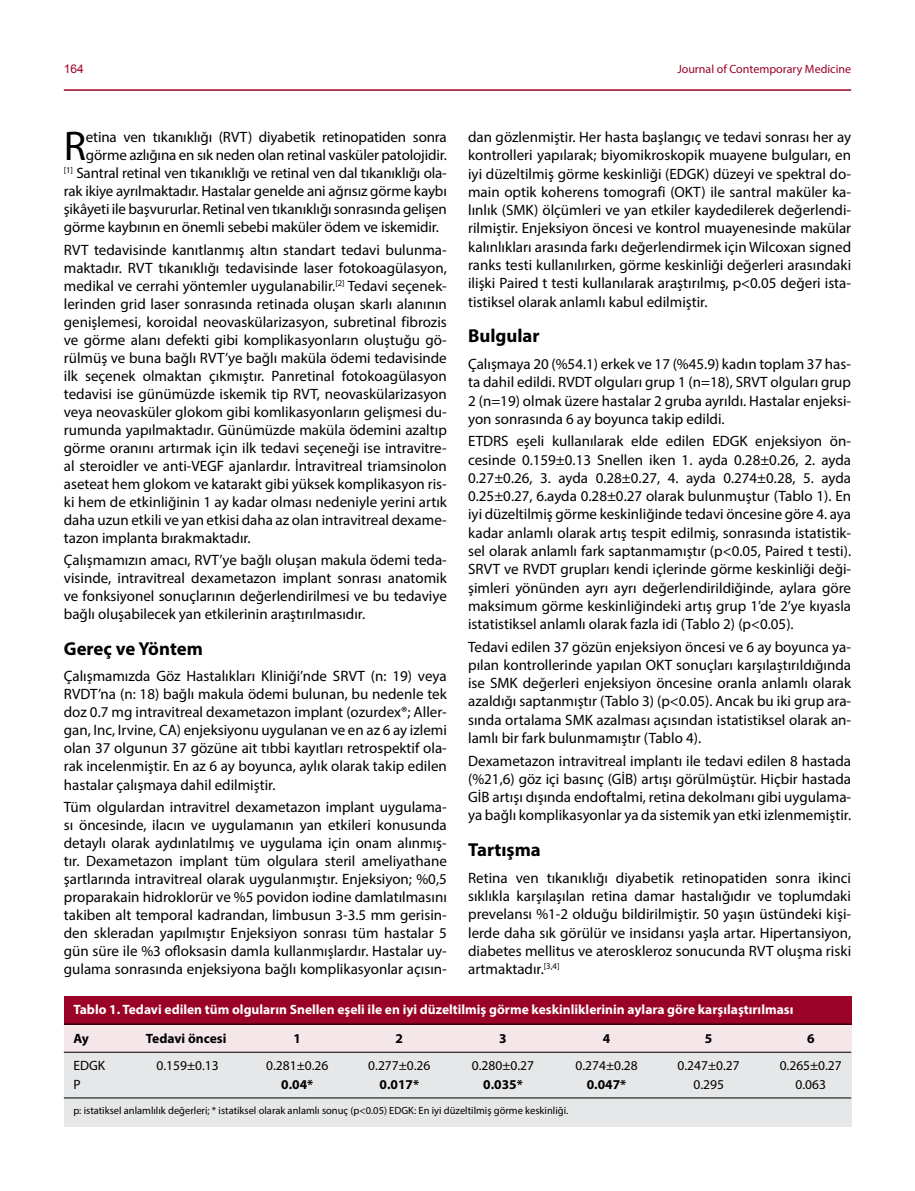
<style>
.page{position:relative;width:915px;height:1191px;background:#fff}
.page>*{position:absolute;margin:0;border:0;box-sizing:border-box;transform-origin:0 0}
.t1{font:41.7px "Myriad Pro";color:#000}
.t2{font:700 18.75px "Myriad Pro";color:#000}
.t3{font:15px/18.3px "Myriad Pro";color:#000;text-align:justify}
.t4{font:700 13.5px "Myriad Pro";color:#fff}
.t5{font:13.5px "Myriad Pro";color:#000}
.t6{font:700 13.5px "Myriad Pro";color:#000}
.t7{font:12px "Myriad Pro";color:#9a0325}
.t8{font:12px "Arial";color:#9a0325}
.t9{font:10.5px "Myriad Pro";color:#000}
</style>
<div class="page">
<hr style="left:64px;top:89px;width:786px;height:2px;background:#9a0325">
<div style="left:64px;top:996px;width:786px;height:28px;background:#9a0325"></div>
<div style="left:64px;top:1052px;width:786px;height:75px;background:#e6e7e8"></div>
<div style="left:64px;top:1024px;width:786px;height:28px;background:#f5e6e9"></div>
<hr style="left:64px;top:1052px;width:786px;height:1px;background:#000">
<hr style="left:64px;top:1097px;width:786px;height:1px;background:#000">
<hr style="left:64px;top:1023px;width:786px;height:1px;background:#000">
<p class="t8" style="left:64px;top:60px;width:22px">164</p>
<p class="t7" style="left:677px;top:61px;width:175px">Journal of Contemporary Medicine</p>
<h1 class="t1" style="left:64px;top:120px;width:24px">R</h1>
<p class="t3" style="left:86px;top:128px;width:362px">etina ven tıkanıklığı (RVT) diyabetik retinopatiden sonra</p>
<p class="t3" style="left:468px;top:128px;width:384px">dan gözlenmiştir. Her hasta başlangıç ve tedavi sonrası her ay kontrolleri yapılarak; biyomikroskopik muayene bulguları, en iyi düzeltilmiş görme keskinliği (EDGK) düzeyi ve spektral do&shy;main optik koherens tomografi (OKT) ile santral maküler ka&shy;lınlık (SMK) ölçümleri ve yan etkiler kaydedilerek değerlendi&shy;rilmiştir. Enjeksiyon öncesi ve kontrol muayenesinde makülar kalınlıkları arasında farkı değerlendirmek için Wilcoxan signed ranks testi kullanılırken, görme keskinliği değerleri arasındaki ilişki Paired t testi kullanılarak araştırılmış, p&lt;0.05 değeri ista&shy;tistiksel olarak anlamlı kabul edilmiştir.</p>
<p class="t2" style="left:468px;top:323px;width:73px">Bulgular</p>
<p class="t3" style="left:468px;top:354px;width:384px">Çalışmaya 20 (%54.1) erkek ve 17 (%45.9) kadın toplam 37 has&shy;ta dahil edildi. RVDT olguları grup 1 (n=18), SRVT olguları grup 2 (n=19) olmak üzere hastalar 2 gruba ayrıldı. Hastalar enjeksi&shy;yon sonrasında 6 ay boyunca takip edildi.</p>
<p class="t3" style="left:468px;top:432px;width:384px">ETDRS eşeli kullanılarak elde edilen EDGK enjeksiyon ön&shy;cesinde 0.159±0.13 Snellen iken 1. ayda 0.28±0.26, 2. ayda 0.27±0.26, 3. ayda 0.28±0.27, 4. ayda 0.274±0.28, 5. ayda 0.25±0.27, 6.ayda 0.28±0.27 olarak bulunmuştur (Tablo 1). En iyi düzeltilmiş görme keskinliğinde tedavi öncesine göre 4. aya kadar anlamlı olarak artış tespit edilmiş, sonrasında istatistik&shy;sel olarak anlamlı fark saptanmamıştır (p&lt;0.05, Paired t testi).<br>SRVT ve RVDT grupları kendi içlerinde görme keskinliği deği&shy;şimleri yönünden ayrı ayrı değerlendirildiğinde, aylara göre maksimum görme keskinliğindeki artış grup 1’de 2’ye kıyasla istatistiksel anlamlı olarak fazla idi (Tablo 2) (p&lt;0.05).</p>
<p class="t3" style="left:468px;top:637px;width:384px">Tedavi edilen 37 gözün enjeksiyon öncesi ve 6 ay boyunca ya&shy;pılan kontrollerinde yapılan OKT sonuçları karşılaştırıldığında ise SMK değerleri enjeksiyon öncesine oranla anlamlı olarak azaldığı saptanmıştır (Tablo 3) (p&lt;0.05). Ancak bu iki grup ara&shy;sında ortalama SMK azalması açısından istatistiksel olarak an&shy;lamlı bir fark bulunmamıştır (Tablo 4).</p>
<p class="t3" style="left:468px;top:751px;width:384px">Dexametazon intravitreal implantı ile tedavi edilen 8 hastada (%21,6) göz içi basınç (GİB) artışı görülmüştür. Hiçbir hastada GİB artışı dışında endoftalmi, retina dekolmanı gibi uygulama&shy;ya bağlı komplikasyonlar ya da sistemik yan etki izlenmemiştir.</p>
<p class="t2" style="left:468px;top:837px;width:74px">Tartışma</p>
<p class="t3" style="left:468px;top:868px;width:384px">Retina ven tıkanıklığı diyabetik retinopatiden sonra ikinci sıklıkla karşılaşılan retina damar hastalığıdır ve toplumdaki prevelansı %1-2 olduğu bildirilmiştir. 50 yaşın üstündeki kişi&shy;lerde daha sık görülür ve insidansı yaşla artar. Hipertansiyon, diabetes mellitus ve ateroskleroz sonucunda RVT oluşma riski artmaktadır.<sup>[3,4]</sup></p>
<p class="t4" style="left:73px;top:1001px;width:721px">Tablo 1. Tedavi edilen tüm olguların Snellen eşeli ile en iyi düzeltilmiş görme keskinliklerinin aylara göre karşılaştırılması</p>
<p class="t6" style="left:73px;top:1029px;width:17px">Ay</p>
<p class="t6" style="left:146px;top:1029px;width:82px">Tedavi öncesi</p>
<p class="t6" style="left:293px;top:1029px;width:9px">1</p>
<p class="t6" style="left:395px;top:1029px;width:9px">2</p>
<p class="t6" style="left:499px;top:1029px;width:9px">3</p>
<p class="t6" style="left:602px;top:1029px;width:9px">4</p>
<p class="t6" style="left:704px;top:1029px;width:9px">5</p>
<p class="t6" style="left:806px;top:1029px;width:9px">6</p>
<p class="t5" style="left:73px;top:1057px;width:33px">EDGK</p>
<p class="t5" style="left:156px;top:1057px;width:64px">0.159±0.13</p>
<p class="t5" style="left:266px;top:1057px;width:64px">0.281±0.26</p>
<p class="t5" style="left:368px;top:1057px;width:64px">0.277±0.26</p>
<p class="t5" style="left:471px;top:1057px;width:64px">0.280±0.27</p>
<p class="t5" style="left:575px;top:1057px;width:64px">0.274±0.28</p>
<p class="t5" style="left:677px;top:1057px;width:64px">0.247±0.27</p>
<p class="t5" style="left:779px;top:1057px;width:64px">0.265±0.27</p>
<p class="t5" style="left:73px;top:1076px;width:9px">P</p>
<p class="t6" style="left:281px;top:1075px;width:34px">0.04*</p>
<p class="t6" style="left:379px;top:1075px;width:41px">0.017*</p>
<p class="t6" style="left:483px;top:1075px;width:41px">0.035*</p>
<p class="t6" style="left:586px;top:1075px;width:41px">0.047*</p>
<p class="t5" style="left:693px;top:1076px;width:32px">0.295</p>
<p class="t5" style="left:795px;top:1076px;width:32px">0.063</p>
<p class="t9" style="left:73px;top:1104px;width:496px">p: istatiksel anlamlılık değerleri; * istatiksel olarak anlamlı sonuç (p&lt;0.05) EDGK: En iyi düzeltilmiş görme keskinliği.</p>
<p class="t3" style="left:86px;top:146px;width:362px">görme azlığına en sık neden olan retinal vasküler patolojidir.</p>
<p class="t3" style="left:64px;top:164px;width:384px"><sup>[1]</sup> Santral retinal ven tıkanıklığı ve retinal ven dal tıkanıklığı ola-</p>
<p class="t3" style="left:64px;top:182px;width:384px">rak ikiye ayrılmaktadır. Hastalar genelde ani ağrısız görme kaybı</p>
<p class="t3" style="left:64px;top:200px;width:384px">şikâyeti ile başvururlar. Retinal ven tıkanıklığı sonrasında gelişen</p>
<p class="t3" style="left:64px;top:218px;width:376px">görme kaybının en önemli sebebi maküler ödem ve iskemidir.</p>
<p class="t3" style="left:64px;top:240px;width:384px">RVT tedavisinde kanıtlanmış altın standart tedavi bulunma&shy;maktadır. RVT tıkanıklığı tedavisinde laser fotokoagülasyon, medikal ve cerrahi yöntemler uygulanabilir.<sup>[2]</sup> Tedavi seçenek&shy;lerinden grid laser sonrasında retinada oluşan skarlı alanının genişlemesi, koroidal neovaskülarizasyon, subretinal fibrozis ve görme alanı defekti gibi komplikasyonların oluştuğu gö&shy;rülmüş ve buna bağlı RVT’ye bağlı maküla ödemi tedavisinde ilk seçenek olmaktan çıkmıştır. Panretinal fotokoagülasyon tedavisi ise günümüzde iskemik tip RVT, neovaskülarizasyon veya neovasküler glokom gibi komlikasyonların gelişmesi du&shy;rumunda yapılmaktadır. Günümüzde maküla ödemini azaltıp görme oranını artırmak için ilk tedavi seçeneği ise intravitre&shy;al steroidler ve anti-VEGF ajanlardır. İntravitreal triamsinolon aseteat hem glokom ve katarakt gibi yüksek komplikasyon ris&shy;ki hem de etkinliğinin 1 ay kadar olması nedeniyle yerini artık daha uzun etkili ve yan etkisi daha az olan intravitreal dexame&shy;tazon implanta bırakmaktadır.</p>
<p class="t3" style="left:64px;top:551px;width:384px">Çalışmamızın amacı, RVT’ye bağlı oluşan makula ödemi teda&shy;visinde, intravitreal dexametazon implant sonrası anatomik ve fonksiyonel sonuçlarının değerlendirilmesi ve bu tedaviye bağlı oluşabilecek yan etkilerinin araştırılmasıdır.</p>
<p class="t2" style="left:64px;top:636px;width:140px">Gereç ve Yöntem</p>
<p class="t3" style="left:64px;top:667px;width:384px">Çalışmamızda Göz Hastalıkları Kliniği’nde SRVT (n: 19) veya RVDT’na (n: 18) bağlı makula ödemi bulunan, bu nedenle tek doz 0.7 mg intravitreal dexametazon implant (ozurdex®; Aller&shy;gan, Inc, Irvine, CA) enjeksiyonu uygulanan ve en az 6 ay izlemi olan 37 olgunun 37 gözüne ait tıbbi kayıtları retrospektif ola&shy;rak incelenmiştir. En az 6 ay boyunca, aylık olarak takip edilen hastalar çalışmaya dahil edilmiştir.</p>
<p class="t3" style="left:64px;top:797px;width:384px">Tüm olgulardan intravitrel dexametazon implant uygulama&shy;sı öncesinde, ilacın ve uygulamanın yan etkileri konusunda detaylı olarak aydınlatılmış ve uygulama için onam alınmış&shy;tır. Dexametazon implant tüm olgulara steril ameliyathane şartlarında intravitreal olarak uygulanmıştır. Enjeksiyon; %0,5 proparakain hidroklorür ve %5 povidon iodine damlatılmasını takiben alt temporal kadrandan, limbusun 3-3.5 mm gerisin&shy;den skleradan yapılmıştır Enjeksiyon sonrası tüm hastalar 5 gün süre ile %3 ofloksasin damla kullanmışlardır. Hastalar uy&shy;gulama sonrasında enjeksiyona bağlı komplikasyonlar açısın-</p>
</div>
